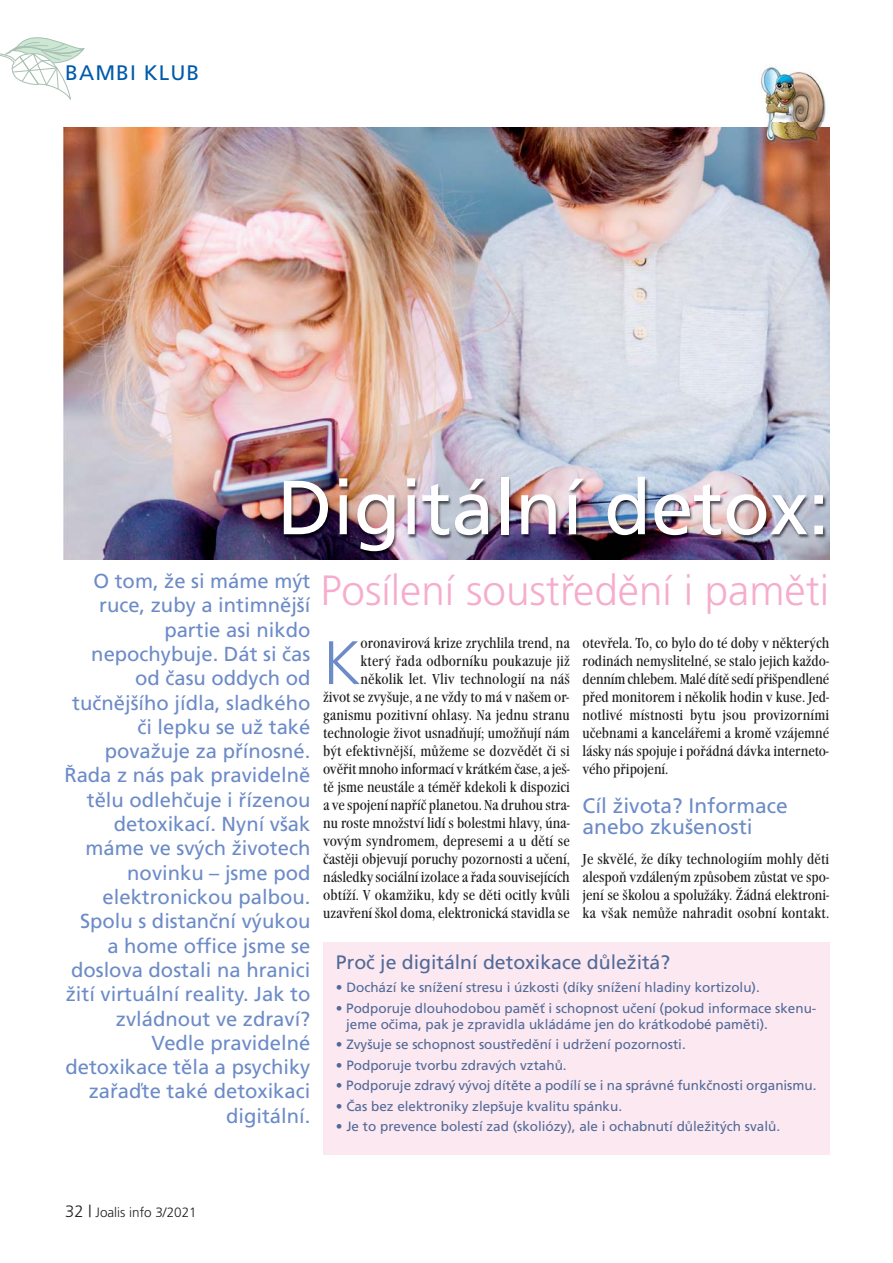
<style>
.page{position:relative;width:893px;height:1263px;background:#fff}
.page>*{position:absolute;margin:0;border:0;box-sizing:border-box;transform-origin:0 0}
.t1{font:76.5px "Frutiger CE";color:#fff}
.t2{font:300 61.35px "Frutiger CE";color:#6c8bc7}
.t3{font:300 42.3px "Frutiger CE";color:#f6adcd}
.t4{font:21px/21px "Frutiger CE";color:#6c8bc7}
.t5{font:21px "Frutiger CE";letter-spacing:.05em;color:#005aaa}
.t6{font:20.25px/24.3px "Frutiger CE";color:#6c8bc7;text-align:right}
.t7{font:19.5px "Frutiger CE";color:#516a98}
.t8{font:condensed 15px/18px "Garamond Itc TCE";color:#231f20;text-align:justify}
.t9{font:13.5px/16.2px "Frutiger CE";color:#516a98}
.t10{font:300 13.5px "Frutiger CE";color:#231f20}
.s1{font-size:16.5px}
</style>
<div class="page">
<svg style="left:0;top:37px;width:85px;height:63px"></svg>
<img style="left:761px;top:66px;width:65px;height:57px">
<img style="left:64px;top:128px;width:690px;height:432px">
<img style="left:754px;top:149px;width:75px;height:411px">
<div style="left:323px;top:942px;width:506px;height:213px;background:#fce8f1"></div>
<h3 class="t5" style="left:65px;top:64px;width:136px">BAMBI KLUB</h3>
<h1 class="t1" style="left:277px;top:477px;width:553px">Digitální detox:</h1>
<p class="t6" style="left:64px;top:570px;width:248px">O tom, že si máme mýt ruce, zuby a intimnější partie asi nikdo nepochybuje. Dát si čas od času oddych od tučnějšího jídla, sladkého či lepku se už také považuje za přínosné.<br>Řada z nás pak pravidelně tělu odlehčuje i řízenou detoxikací. Nyní však máme ve svých životech novinku – jsme pod elektronickou palbou.<br>Spolu s distanční výukou a home office jsme se doslova dostali na hranici žití virtuální reality. Jak to zvládnout ve zdraví?<br>Vedle pravidelné detoxikace těla a psychiky zařaďte také detoxikaci digitální.</p>
<h3 class="t3" style="left:320px;top:574px;width:510px">Posílení soustředění i paměti</h3>
<p class="t8" style="left:323px;top:635px;width:248px;text-align:right">oronavirová krize zrychlila trend, na<br>který řada odborníku poukazuje již několik let. Vliv technologií na náš<br>život se zvyšuje, a ne vždy to má v našem or&shy;ganismu pozitivní ohlasy. Na jednu stranu technologie život usnadňují; umožňují nám být efektivnější, můžeme se dozvědět či si ověřit mnoho informací v krátkém čase, a ješ&shy;tě jsme neustále a téměř kdekoli k dispozici a ve spojení napříč planetou. Na druhou stra&shy;nu roste množství lidí s bolestmi hlavy, úna&shy;vovým syndromem, depresemi a u dětí se častěji objevují poruchy pozornosti a učení, následky sociální izolace a řada souvisejících obtíží. V okamžiku, kdy se děti ocitly kvůli uzavření škol doma, elektronická stavidla se</p>
<p class="t8" style="left:583px;top:635px;width:248px">otevřela. To, co bylo do té doby v některých rodinách nemyslitelné, se stalo jejich každo&shy;denním chlebem. Malé dítě sedí přišpendlené před monitorem i několik hodin v kuse. Jed&shy;notlivé místnosti bytu jsou provizorními učebnami a kancelářemi a kromě vzájemné lásky nás spojuje i pořádná dávka interneto&shy;vého připojení.</p>
<h2 class="t2" style="left:323px;top:638px;width:39px">K</h2>
<h3 class="t4" style="left:583px;top:797px;width:207px">Cíl života? Informace anebo zkušenosti</h3>
<p class="t8" style="left:583px;top:851px;width:248px">Je skvělé, že díky technologiím mohly děti alespoň vzdáleným způsobem zůstat ve spo&shy;jení se školou a spolužáky. Žádná elektroni&shy;ka však nemůže nahradit osobní kontakt.</p>
<h3 class="t7" style="left:336px;top:954px;width:336px">Proč je digitální detoxikace důležitá?</h3>
<p class="t9" style="left:336px;top:980px;width:425px">• Dochází ke snížení stresu i úzkosti (díky snížení hladiny kortizolu).</p>
<p class="t9" style="left:346px;top:1001px;width:472px;text-indent:-10px">• Podporuje dlouhodobou paměť i schopnost učení (pokud informace skenu&shy;jeme očima, pak je zpravidla ukládáme jen do krátkodobé paměti).</p>
<p class="t9" style="left:336px;top:1038px;width:351px">• Zvyšuje se schopnost soustředění i udržení pozornosti.</p>
<p class="t9" style="left:336px;top:1058px;width:232px">• Podporuje tvorbu zdravých vztahů.</p>
<p class="t9" style="left:336px;top:1078px;width:482px">• Podporuje zdravý vývoj dítěte a podílí se i na správné funkčnosti organismu.</p>
<p class="t9" style="left:336px;top:1099px;width:288px">• Čas bez elektroniky zlepšuje kvalitu spánku.</p>
<p class="t9" style="left:336px;top:1119px;width:446px">• Je to prevence bolestí zad (skoliózy), ale i ochabnutí důležitých svalů.</p>
<p class="t10" style="left:65px;top:1207px;width:133px"><span class="s1">32 |</span> Joalis info 3/2021</p>
</div>
